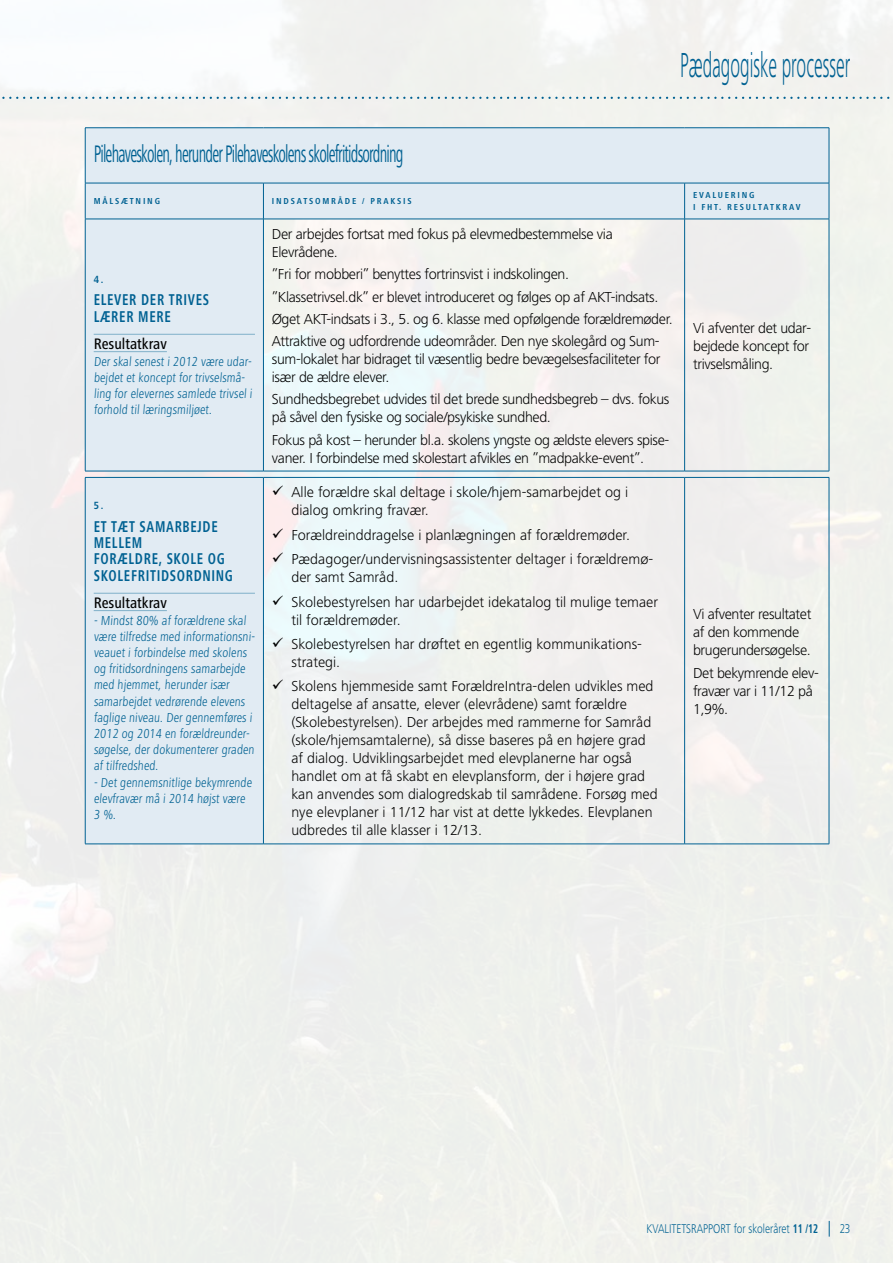
<style>
.page{position:relative;width:893px;height:1263px;background:#fff}
.page>*{position:absolute;margin:0;border:0;box-sizing:border-box;transform-origin:0 0}
.t1{font:300 36px "Frutiger Next LT";color:#006192;scale:.5 1}
.t2{font:condensed 24.75px "Frutiger Next LT";letter-spacing:-.05em;color:#006192;scale:.67 1}
.t3{font:700 condensed 16.2px/16.2px "Frutiger Next LT";letter-spacing:.05em;color:#006192;scale:.83 1}
.t4{font:500 condensed 15.75px "Frutiger Next LT";color:#000}
.t5{font:300 15px/18px "Frutiger Next LT";letter-spacing:-.01em;color:#000}
.t6{font:300 condensed 13.5px/16.2px "Frutiger Next LT";color:#006192}
.t7{font:300 13.2px "Frutiger Next LT";color:#006192;scale:.8 1}
.t8{font:700 10.8px "Frutiger Next LT";color:#006192;scale:.83 1}
.t9{font:700 condensed 9px/12px "Frutiger Next LT";letter-spacing:.2em;color:#006192}
.s1{font-weight:700;font-stretch:condensed}
</style>
<div class="page">
<img style="left:0;top:0;width:893px;height:1263px">
<svg style="left:829px;top:1221px;width:1px;height:15px"></svg>
<svg style="left:0;top:97px;width:893px;height:2px"></svg>
<svg style="left:86px;top:128px;width:743px;height:343px"></svg>
<hr style="left:85px;top:127px;width:178px;height:1px;background:#006192">
<hr style="left:85px;top:128px;width:1px;height:55px;background:#006192">
<hr style="left:263px;top:127px;width:422px;height:1px;background:#006192">
<hr style="left:685px;top:127px;width:144px;height:1px;background:#006192">
<hr style="left:829px;top:128px;width:1px;height:55px;background:#006192">
<hr style="left:85px;top:183px;width:178px;height:1px;background:#006192">
<hr style="left:85px;top:183px;width:1px;height:36px;background:#006192">
<hr style="left:263px;top:183px;width:422px;height:1px;background:#006192">
<hr style="left:263px;top:183px;width:1px;height:36px;background:#006192">
<hr style="left:685px;top:183px;width:144px;height:1px;background:#006192">
<hr style="left:684px;top:183px;width:1px;height:36px;background:#006192">
<hr style="left:829px;top:183px;width:1px;height:36px;background:#006192">
<hr style="left:85px;top:219px;width:178px;height:1px;background:#006192">
<hr style="left:85px;top:219px;width:1px;height:252px;background:#006192">
<hr style="left:263px;top:219px;width:422px;height:1px;background:#006192">
<hr style="left:263px;top:219px;width:1px;height:252px;background:#006192">
<hr style="left:685px;top:219px;width:144px;height:1px;background:#006192">
<hr style="left:684px;top:219px;width:1px;height:252px;background:#006192">
<hr style="left:829px;top:219px;width:1px;height:252px;background:#006192">
<hr style="left:85px;top:471px;width:178px;height:1px;background:#006192">
<hr style="left:263px;top:471px;width:422px;height:1px;background:#006192">
<hr style="left:685px;top:471px;width:144px;height:1px;background:#006192">
<hr style="left:94px;top:334px;width:161px;height:1px;background:#80b0c9">
<hr style="left:94px;top:351px;width:73px;height:1px;background:#80b0c9">
<div style="left:85px;top:477px;width:178px;height:367px;background:#e1ebf3"></div>
<hr style="left:85px;top:477px;width:178px;height:1px;background:#006192">
<hr style="left:85px;top:478px;width:1px;height:366px;background:#006192">
<hr style="left:263px;top:477px;width:422px;height:1px;background:#006192">
<hr style="left:263px;top:478px;width:1px;height:366px;background:#006192">
<hr style="left:685px;top:477px;width:144px;height:1px;background:#006192">
<hr style="left:684px;top:478px;width:1px;height:366px;background:#006192">
<hr style="left:829px;top:478px;width:1px;height:366px;background:#006192">
<hr style="left:85px;top:844px;width:178px;height:1px;background:#006192">
<hr style="left:263px;top:844px;width:422px;height:1px;background:#006192">
<hr style="left:685px;top:844px;width:144px;height:1px;background:#006192">
<hr style="left:94px;top:593px;width:161px;height:1px;background:#80b0c9">
<hr style="left:94px;top:610px;width:73px;height:1px;background:#80b0c9">
<svg style="left:273px;top:486px;width:10px;height:10px"></svg>
<svg style="left:273px;top:528px;width:10px;height:10px"></svg>
<svg style="left:273px;top:553px;width:10px;height:9px"></svg>
<svg style="left:273px;top:595px;width:10px;height:10px"></svg>
<svg style="left:273px;top:637px;width:10px;height:10px"></svg>
<svg style="left:273px;top:680px;width:10px;height:9px"></svg>
<h1 class="t1" style="left:680px;top:45px;width:342px">Pædagogiske processer</h1>
<h2 class="t2" style="left:94px;top:140px;width:464px">Pilehaveskolen, herunder Pilehaveskolens skolefritidsordning</h2>
<p class="t9" style="left:94px;top:195px;width:68px">MÅLSÆTNING</p>
<p class="t9" style="left:272px;top:195px;width:141px">INDSATSOMRÅDE / PRAKSIS</p>
<p class="t9" style="left:693px;top:189px;width:109px">EVALUERING<br>I FHT. RESULTATKRAV</p>
<p class="t8" style="left:94px;top:273px;width:13px">4.</p>
<p class="t3" style="left:94px;top:292px;width:141px">ELEVER DER TRIVES<br>LÆRER MERE</p>
<p class="t4" style="left:94px;top:335px;width:75px">Resultatkrav</p>
<p class="t6" style="left:94px;top:353px;width:161px">Der skal senest i 2012 være udar&shy;bejdet et koncept for trivselsmå&shy;ling for elevernes samlede trivsel i forhold til læringsmiljøet.</p>
<p class="t8" style="left:94px;top:500px;width:13px">5.</p>
<p class="t3" style="left:94px;top:518px;width:169px">ET TÆT SAMARBEJDE<br>MELLEM<br>FORÆLDRE, SKOLE OG<br>SKOLEFRITIDSORDNING</p>
<p class="t4" style="left:94px;top:594px;width:75px">Resultatkrav</p>
<p class="t6" style="left:94px;top:612px;width:164px">- Mindst 80% af forældrene skal være tilfredse med informationsni&shy;veauet i forbindelse med skolens og fritidsordningens samarbejde med hjemmet, herunder især samarbejdet vedrørende elevens faglige niveau. Der gennemføres i<br>2012 og 2014 en forældreunder&shy;søgelse, der dokumenterer graden af tilfredshed.</p>
<p class="t6" style="left:94px;top:774px;width:161px">- Det gennemsnitlige bekymrende elevfravær må i 2014 højst være<br>3 %.</p>
<p class="t5" style="left:272px;top:225px;width:342px">Der arbejdes fortsat med fokus på elevmedbestemmelse via<br>Elevrådene.</p>
<p class="t5" style="left:272px;top:263px;width:402px;line-height:22.2px">”Fri for mobberi” benyttes fortrinsvist i indskolingen.<br>”Klassetrivsel.dk” er blevet introduceret og følges op af AKT-indsats.<br>Øget AKT-indsats i 3., 5. og 6. klasse med opfølgende forældremøder.<br>Attraktive og udfordrende udeområder. Den nye skolegård og Sum-</p>
<p class="t5" style="left:272px;top:350px;width:390px">sum-lokalet har bidraget til væsentlig bedre bevægelsesfaciliteter for især de ældre elever.</p>
<p class="t5" style="left:272px;top:390px;width:399px">Sundhedsbegrebet udvides til det brede sundhedsbegreb – dvs. fokus på såvel den fysiske og sociale/psykiske sundhed.</p>
<p class="t5" style="left:272px;top:431px;width:399px">Fokus på kost – herunder bl.a. skolens yngste og ældste elevers spise&shy;vaner. I forbindelse med skolestart afvikles en ”madpakke-event”.</p>
<p class="t5" style="left:291px;top:484px;width:338px">Alle forældre skal deltage i skole/hjem-samarbejdet og i dialog omkring fravær.</p>
<p class="t5" style="left:291px;top:523px;width:363px;line-height:24.3px">Forældreinddragelse i planlægningen af forældremøder.<br>Pædagoger/undervisningsassistenter deltager i forældremø-</p>
<p class="t5" style="left:291px;top:565px;width:368px;line-height:24.3px">der samt Samråd.<br>Skolebestyrelsen har udarbejdet idekatalog til mulige temaer</p>
<p class="t5" style="left:291px;top:607px;width:352px;line-height:24.3px">til forældremøder.<br>Skolebestyrelsen har drøftet en egentlig kommunikations-</p>
<p class="t5" style="left:291px;top:650px;width:364px;line-height:24.3px">strategi.<br>Skolens hjemmeside samt ForældreIntra-delen udvikles med</p>
<p class="t5" style="left:291px;top:695px;width:368px">deltagelse af ansatte, elever (elevrådene) samt forældre (Skolebestyrelsen). Der arbejdes med rammerne for Samråd (skole/hjemsamtalerne), så disse baseres på en højere grad af dialog. Udviklingsarbejdet med elevplanerne har også handlet om at få skabt en elevplansform, der i højere grad kan anvendes som dialogredskab til samrådene. Forsøg med nye elevplaner i 11/12 har vist at dette lykkedes. Elevplanen udbredes til alle klasser i 12/13.</p>
<p class="t5" style="left:693px;top:319px;width:119px;text-align:justify">Vi afventer det udar&shy;bejdede koncept for trivselsmåling.</p>
<p class="t5" style="left:693px;top:605px;width:120px">Vi afventer resultatet af den kommende brugerundersøgelse.</p>
<p class="t5" style="left:693px;top:664px;width:127px">Det bekymrende elev&shy;fravær var i 11/12 på<br>1,9%.</p>
<p class="t7" style="left:647px;top:1221px;width:216px">KVALITETSRAPPORT for skoleråret <span class="s1">11 /12</span></p>
<p class="t7" style="left:840px;top:1221px;width:15px">23</p>
</div>
